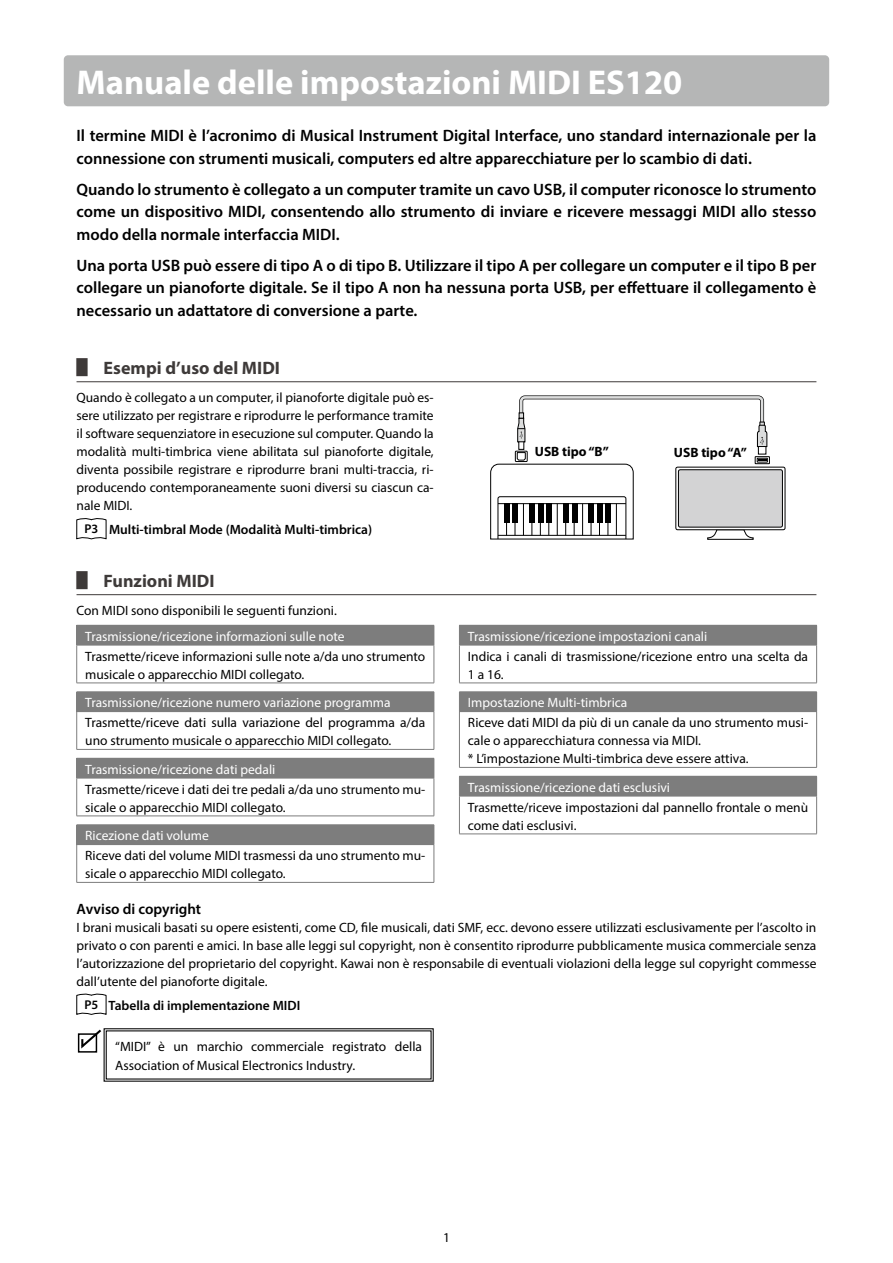
<style>
.page{position:relative;width:893px;height:1263px;background:#fff}
.page>*{position:absolute;margin:0;border:0;box-sizing:border-box;transform-origin:0 0}
.t1{font:700 34.5px "Myriad Pro";color:#fff}
.t2{font:700 18px "Myriad Pro";color:#3e3a39}
.t3{font:600 16.5px/22.5px "Myriad Pro";color:#000;text-align:justify}
.t4{font:600 15px "Myriad Pro";color:#000}
.t5{font:13.5px/18px "Myriad Pro";color:#000}
.t6{font:13.5px "Myriad Pro";color:#fff}
.t7{font:600 13.5px "Myriad Pro";color:#000}
.t8{font:700 13.5px "Myriad Pro";color:#000}
.s1{font-family:"Koz Go Pr 6 N";font-weight:400}
.s2{font-size:12.75px}
.s3{font-family:"Koz Go Pr 6 N"}
</style>
<div class="page">
<div style="left:64px;top:55px;width:765px;height:51px;background:#b5b6b6;border-radius:4px"></div>
<hr style="left:77px;top:381px;width:739px;height:1px;background:#3e3a39">
<hr style="left:77px;top:594px;width:739px;height:1px;background:#3e3a39">
<svg style="left:77px;top:518px;width:29px;height:22px"></svg>
<div style="left:77px;top:625px;width:357px;height:20px;background:#7d7d7d"></div>
<svg style="left:434px;top:625px;width:1px;height:20px"></svg>
<hr style="left:76px;top:645px;width:1px;height:38px;background:#7d7d7d">
<hr style="left:434px;top:645px;width:1px;height:38px;background:#7d7d7d">
<hr style="left:77px;top:683px;width:357px;height:1px;background:#7d7d7d">
<svg style="left:76px;top:625px;width:1px;height:20px"></svg>
<hr style="left:77px;top:645px;width:357px;height:1px;background:#7d7d7d">
<div style="left:77px;top:692px;width:357px;height:20px;background:#7d7d7d"></div>
<svg style="left:434px;top:692px;width:1px;height:19px"></svg>
<hr style="left:76px;top:712px;width:1px;height:37px;background:#7d7d7d">
<hr style="left:434px;top:712px;width:1px;height:37px;background:#7d7d7d">
<hr style="left:77px;top:749px;width:357px;height:1px;background:#7d7d7d">
<hr style="left:77px;top:691px;width:357px;height:1px;background:#7d7d7d">
<svg style="left:76px;top:692px;width:1px;height:19px"></svg>
<div style="left:77px;top:758px;width:357px;height:20px;background:#7d7d7d"></div>
<svg style="left:434px;top:758px;width:1px;height:20px"></svg>
<hr style="left:76px;top:778px;width:1px;height:38px;background:#7d7d7d">
<hr style="left:434px;top:778px;width:1px;height:38px;background:#7d7d7d">
<hr style="left:77px;top:816px;width:357px;height:1px;background:#7d7d7d">
<svg style="left:76px;top:758px;width:1px;height:20px"></svg>
<hr style="left:77px;top:778px;width:357px;height:1px;background:#7d7d7d">
<div style="left:77px;top:825px;width:357px;height:19px;background:#7d7d7d"></div>
<svg style="left:434px;top:825px;width:1px;height:19px"></svg>
<hr style="left:76px;top:845px;width:1px;height:37px;background:#7d7d7d">
<hr style="left:434px;top:845px;width:1px;height:37px;background:#7d7d7d">
<hr style="left:77px;top:882px;width:357px;height:1px;background:#7d7d7d">
<hr style="left:77px;top:824px;width:357px;height:1px;background:#7d7d7d">
<svg style="left:76px;top:825px;width:1px;height:19px"></svg>
<hr style="left:77px;top:844px;width:357px;height:1px;background:#7d7d7d">
<div style="left:459px;top:625px;width:358px;height:20px;background:#7d7d7d"></div>
<hr style="left:459px;top:645px;width:1px;height:38px;background:#7d7d7d">
<hr style="left:816px;top:645px;width:1px;height:38px;background:#7d7d7d">
<hr style="left:459px;top:683px;width:358px;height:1px;background:#7d7d7d">
<hr style="left:459px;top:645px;width:358px;height:1px;background:#7d7d7d">
<div style="left:459px;top:692px;width:358px;height:20px;background:#7d7d7d"></div>
<hr style="left:459px;top:712px;width:1px;height:55px;background:#7d7d7d">
<hr style="left:816px;top:712px;width:1px;height:55px;background:#7d7d7d">
<hr style="left:459px;top:767px;width:358px;height:1px;background:#7d7d7d">
<hr style="left:459px;top:691px;width:358px;height:1px;background:#7d7d7d">
<div style="left:459px;top:776px;width:358px;height:20px;background:#7d7d7d"></div>
<hr style="left:459px;top:796px;width:1px;height:38px;background:#7d7d7d">
<hr style="left:816px;top:796px;width:1px;height:38px;background:#7d7d7d">
<hr style="left:459px;top:834px;width:358px;height:1px;background:#7d7d7d">
<hr style="left:459px;top:796px;width:358px;height:1px;background:#7d7d7d">
<svg style="left:77px;top:993px;width:29px;height:22px"></svg>
<div style="left:78px;top:1033px;width:19px;height:19px;border:1px solid #000"></div>
<svg style="left:80px;top:1028px;width:354px;height:54px"></svg>
<div style="left:757px;top:458px;width:11px;height:4px;border:1px solid #000"></div>
<div style="left:755px;top:456px;width:15px;height:8px;border:1px solid #000"></div>
<div style="left:675px;top:467px;width:110px;height:63px;border:1px solid #000;border-radius:2px"></div>
<div style="left:678px;top:470px;width:104px;height:57px;background:#d3d3d4;border-radius:2px"></div>
<div style="left:678px;top:469px;width:105px;height:58px;border:1px solid #000;border-radius:2px"></div>
<svg style="left:490px;top:395px;width:277px;height:145px"></svg>
<hr style="left:498px;top:503px;width:128px;height:1px;background:#000">
<hr style="left:498px;top:535px;width:128px;height:1px;background:#000">
<hr style="left:506px;top:504px;width:1px;height:31px;background:#000">
<hr style="left:515px;top:504px;width:1px;height:31px;background:#000">
<hr style="left:523px;top:504px;width:1px;height:31px;background:#000">
<hr style="left:532px;top:504px;width:1px;height:31px;background:#000">
<hr style="left:540px;top:504px;width:1px;height:31px;background:#000">
<hr style="left:549px;top:504px;width:1px;height:31px;background:#000">
<hr style="left:557px;top:504px;width:1px;height:31px;background:#000">
<hr style="left:565px;top:504px;width:1px;height:31px;background:#000">
<hr style="left:574px;top:504px;width:1px;height:31px;background:#000">
<hr style="left:582px;top:504px;width:1px;height:31px;background:#000">
<hr style="left:591px;top:504px;width:1px;height:31px;background:#000">
<hr style="left:599px;top:504px;width:1px;height:31px;background:#000">
<hr style="left:608px;top:504px;width:1px;height:31px;background:#000">
<hr style="left:616px;top:504px;width:1px;height:31px;background:#000">
<div style="left:530px;top:504px;width:5px;height:19px;background:#000"></div>
<div style="left:547px;top:504px;width:5px;height:19px;background:#000"></div>
<div style="left:538px;top:504px;width:5px;height:19px;background:#000"></div>
<div style="left:589px;top:504px;width:5px;height:19px;background:#000"></div>
<div style="left:606px;top:504px;width:5px;height:19px;background:#000"></div>
<div style="left:597px;top:504px;width:5px;height:19px;background:#000"></div>
<div style="left:563px;top:504px;width:6px;height:19px;background:#000"></div>
<div style="left:572px;top:504px;width:5px;height:19px;background:#000"></div>
<div style="left:504px;top:504px;width:5px;height:19px;background:#000"></div>
<div style="left:513px;top:504px;width:5px;height:19px;background:#000"></div>
<div style="left:535px;top:445px;width:85px;height:11px;background:#fff"></div>
<div style="left:661px;top:446px;width:85px;height:11px;background:#fff"></div>
<h1 class="t1" style="left:77px;top:60px;width:607px">Manuale delle impostazioni MIDI ES120</h1>
<p class="t3" style="left:77px;top:124px;width:741px">Il termine MIDI è l’acronimo di Musical Instrument Digital Interface, uno standard internazionale per la connessione con strumenti musicali, computers ed altre apparecchiature per lo scambio di dati.</p>
<p class="t3" style="left:77px;top:178px;width:741px">Quando lo strumento è collegato a un computer tramite un cavo USB, il computer riconosce lo strumento come un dispositivo MIDI, consentendo allo strumento di inviare e ricevere messaggi MIDI allo stesso modo della normale interfaccia MIDI.</p>
<p class="t3" style="left:77px;top:254px;width:741px">Una porta USB può essere di tipo A o di tipo B. Utilizzare il tipo A per collegare un computer e il tipo B per collegare un pianoforte digitale. Se il tipo A non ha nessuna porta USB, per effettuare il collegamento è necessario un adattatore di conversione a parte.</p>
<h2 class="t2" style="left:77px;top:356px;width:205px"><span class="s1">▋</span> Esempi d’uso del MIDI</h2>
<p class="t5" style="left:77px;top:389px;width:359px;text-align:justify">Quando è collegato a un computer, il pianoforte digitale può es&shy;sere utilizzato per registrare e riprodurre le performance tramite il software sequenziatore in esecuzione sul computer. Quando la modalità multi-timbrica viene abilitata sul pianoforte digitale, diventa possibile registrare e riprodurre brani multi-traccia, ri&shy;producendo contemporaneamente suoni diversi su ciascun ca&shy;nale MIDI.</p>
<p class="t7" style="left:84px;top:521px;width:289px"><span class="s2">P3</span> Multi-timbral Mode (Modalità Multi-timbrica)</p>
<h2 class="t2" style="left:77px;top:569px;width:139px"><span class="s3">▋</span> Funzioni MIDI</h2>
<p class="t5" style="left:77px;top:601px;width:262px">Con MIDI sono disponibili le seguenti funzioni.</p>
<p class="t6" style="left:85px;top:628px;width:261px">Trasmissione/ricezione informazioni sulle note</p>
<p class="t5" style="left:85px;top:647px;width:342px">Trasmette/riceve informazioni sulle note a/da uno strumento musicale o apparecchio MIDI collegato.</p>
<p class="t6" style="left:85px;top:694px;width:307px">Trasmissione/ricezione numero variazione programma</p>
<p class="t5" style="left:85px;top:713px;width:342px">Trasmette/riceve dati sulla variazione del programma a/da uno strumento musicale o apparecchio MIDI collegato.</p>
<p class="t6" style="left:85px;top:761px;width:192px">Trasmissione/ricezione dati pedali</p>
<p class="t5" style="left:85px;top:780px;width:342px">Trasmette/riceve i dati dei tre pedali a/da uno strumento mu&shy;sicale o apparecchio MIDI collegato.</p>
<p class="t6" style="left:85px;top:827px;width:125px">Ricezione dati volume</p>
<p class="t5" style="left:85px;top:846px;width:342px">Riceve dati del volume MIDI trasmessi da uno strumento mu&shy;sicale o apparecchio MIDI collegato.</p>
<p class="t8" style="left:535px;top:443px;width:76px">USB tipo “B”</p>
<p class="t8" style="left:674px;top:444px;width:74px">USB tipo “A”</p>
<p class="t6" style="left:468px;top:628px;width:241px">Trasmissione/ricezione impostazioni canali</p>
<p class="t5" style="left:468px;top:647px;width:342px">Indica i canali di trasmissione/ricezione entro una scelta da<br>1 a 16.</p>
<p class="t6" style="left:468px;top:694px;width:161px">Impostazione Multi-timbrica</p>
<p class="t5" style="left:468px;top:713px;width:342px">Riceve dati MIDI da più di un canale da uno strumento musi&shy;cale o apparecchiatura connessa via MIDI.<br>* L’impostazione Multi-timbrica deve essere attiva.</p>
<p class="t6" style="left:468px;top:779px;width:204px">Trasmissione/ricezione dati esclusivi</p>
<p class="t5" style="left:468px;top:798px;width:342px">Trasmette/riceve impostazioni dal pannello frontale o menù come dati esclusivi.</p>
<p class="t4" style="left:77px;top:899px;width:126px">Avviso di copyright</p>
<p class="t5" style="left:77px;top:918px;width:741px;text-align:justify">I brani musicali basati su opere esistenti, come CD, file musicali, dati SMF, ecc. devono essere utilizzati esclusivamente per l’ascolto in privato o con parenti e amici. In base alle leggi sul copyright, non è consentito riprodurre pubblicamente musica commerciale senza l’autorizzazione del proprietario del copyright. Kawai non è responsabile di eventuali violazioni della legge sul copyright commesse dall’utente del pianoforte digitale.</p>
<p class="t7" style="left:84px;top:997px;width:217px"><span class="s2">P5</span> Tabella di implementazione MIDI</p>
<p class="t5" style="left:115px;top:1037px;width:308px;line-height:18.8px">“MIDI” è un marchio commerciale registrato della<br>Association of Musical Electronics Industry.</p>
<p class="t5" style="left:443px;top:1229px;width:8px">1</p>
</div>
